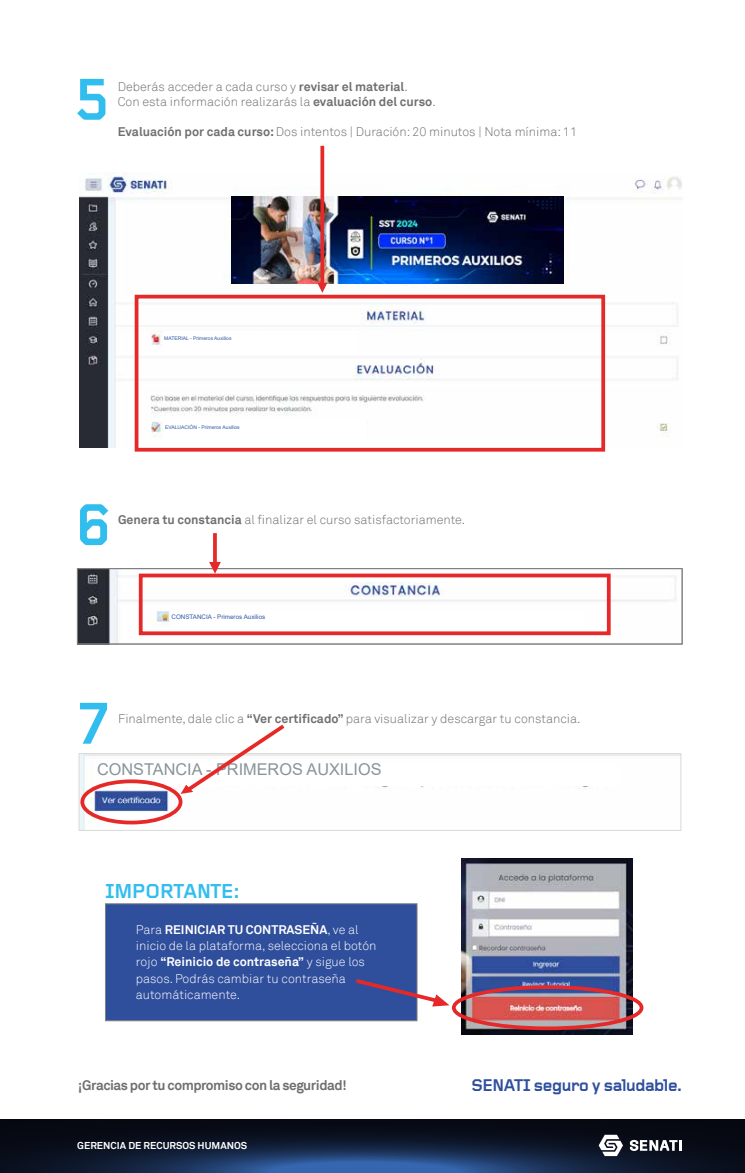
<style>
.page{position:relative;width:745px;height:1173px;background:#fff}
.page>*{position:absolute;margin:0;border:0;box-sizing:border-box;transform-origin:0 0}
.t1{font:700 61.25px "Gridnik";color:#32bdef}
.t2{font:700 20.75px "Gridnik";color:#32bdef}
.t3{font:700 17.5px "Gridnik";letter-spacing:-.025em;color:#2f4f9d}
.t4{font:16.25px "Arial";color:#465a64}
.t5{font:700 13.75px "Akkurat";letter-spacing:-.035em;color:#6f6f6e}
.t6{font:300 12.5px/15px "Akkurat";color:#6f6f6e}
.t7{font:300 12.5px/16.2px "Akkurat";color:#fff}
.t8{font:700 11.25px "Akkurat";color:#fff}
.t9{font:700 10px "Akkurat";color:#fff}
.t10{font:6.25px "Arial";color:#315aa6}
.t11{font:5px "Arial";color:#315aa6}
.s1{font-weight:700}
</style>
<div class="page">
<img style="left:81px;top:755px;width:597px;height:73px">
<div style="left:79px;top:753px;width:601px;height:77px;border:1px solid #d9d9d8"></div>
<img style="left:79px;top:570px;width:597px;height:72px">
<div style="left:77px;top:568px;width:605px;height:76px;border:1px solid #7f8080"></div>
<div style="left:139px;top:573px;width:471px;height:62px;border:4px solid #e52928"></div>
<svg style="left:209px;top:561px;width:12px;height:12px"></svg>
<svg style="left:213px;top:533px;width:4px;height:28px"></svg>
<div style="left:105px;top:903px;width:312px;height:117px;background:#2f4e9c;border:1px solid #7f8080"></div>
<img style="left:79px;top:172px;width:603px;height:275px">
<div style="left:135px;top:294px;width:469px;height:157px;border:4px solid #e52928"></div>
<img style="left:461px;top:858px;width:171px;height:175px">
<div style="left:451px;top:984px;width:192px;height:45px;border:4px solid #e52928;border-radius:50%"></div>
<svg style="left:356px;top:975px;width:93px;height:31px"></svg>
<svg style="left:0;top:1119px;width:744px;height:53px;background:#101c33"></svg>
<svg style="left:580px;top:1133px;width:102px;height:26px"></svg>
<div style="left:94px;top:764px;width:524px;height:21px;background:#fff"></div>
<div style="left:163px;top:331px;width:192px;height:21px;background:#fff"></div>
<div style="left:163px;top:420px;width:203px;height:20px;background:#fff"></div>
<div style="left:170px;top:609px;width:412px;height:18px;background:#fff"></div>
<div style="left:80px;top:779px;width:102px;height:45px;border:4px solid #e52928;border-radius:50%"></div>
<svg style="left:180px;top:724px;width:108px;height:71px"></svg>
<img style="left:231px;top:197px;width:332px;height:86px">
<svg style="left:317px;top:283px;width:10px;height:10px"></svg>
<svg style="left:320px;top:146px;width:4px;height:140px"></svg>
<h1 class="t1" style="left:74px;top:63px;width:37px">5</h1>
<p class="t6" style="left:118px;top:79px;width:319px">Deberás acceder a cada curso y <span class="s1">revisar el material</span>.<br>Con esta información realizarás la <span class="s1">evaluación del curso</span>.</p>
<p class="t6" style="left:118px;top:124px;width:460px"><span class="s1">Evaluación por cada curso:</span> Dos intentos | Duración: 20 minutos | Nota mínima: 11</p>
<p class="t11" style="left:164px;top:335px;width:69px">MATERIAL - Primeros Auxilios</p>
<p class="t11" style="left:165px;top:423px;width:76px">EVALUACIÓN - Primeros Auxilios</p>
<h1 class="t1" style="left:76px;top:488px;width:37px">6</h1>
<p class="t6" style="left:118px;top:512px;width:348px"><span class="s1">Genera tu constancia</span> al finalizar el curso satisfactoriamente.</p>
<p class="t10" style="left:171px;top:612px;width:95px">CONSTANCIA - Primeros Auxilios</p>
<h1 class="t1" style="left:76px;top:686px;width:37px">7</h1>
<p class="t6" style="left:118px;top:711px;width:463px">Finalmente, dale clic a <span class="s1">“Ver certificado”</span> para visualizar y descargar tu constancia.</p>
<h3 class="t4" style="left:97px;top:758px;width:286px">CONSTANCIA - PRIMEROS AUXILIOS</h3>
<h2 class="t2" style="left:105px;top:878px;width:136px">IMPORTANTE:</h2>
<p class="t7" style="left:136px;top:921px;width:242px">Para <span class="s1">REINICIAR TU CONTRASEÑA</span>, ve al inicio de la plataforma, selecciona el botón rojo <span class="s1">“Reinicio de contraseña”</span> y sigue los pasos. Podrás cambiar tu contraseña automáticamente.</p>
<p class="t5" style="left:78px;top:1076px;width:270px">¡Gracias por tu compromiso con la seguridad!</p>
<h3 class="t3" style="left:471px;top:1074px;width:212px">SENATI seguro y saludable.</h3>
<p class="t9" style="left:77px;top:1138px;width:171px">GERENCIA DE RECURSOS HUMANOS</p>
<p class="t8" style="left:77px;top:1140px;width:193px">GERENCIA DE RECURSOS HUMANOS</p>
</div>
